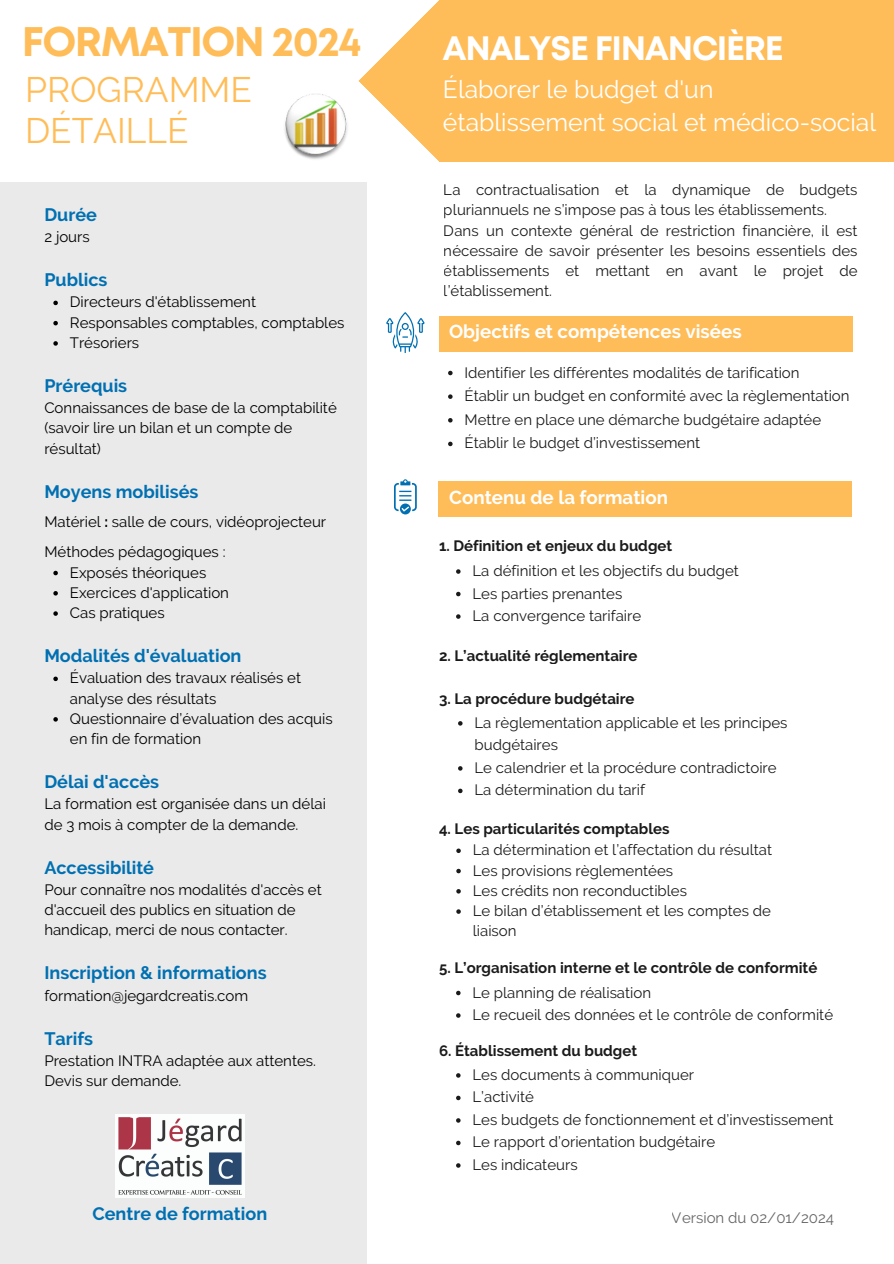
<style>
.page{position:relative;width:894px;height:1264px;background:#fff}
.page>*{position:absolute;margin:0;border:0;box-sizing:border-box;transform-origin:0 0}
.t1{font:700 41.25px "Mont";letter-spacing:-.035em;color:#ffbd59}
.t2{font:35.25px/40.5px "Raleway";color:#ffbd59}
.t3{font:700 33.75px "Mont";letter-spacing:-.035em;color:#fff}
.t4{font:24.75px/32.7px "Raleway";color:#fff}
.t5{font:700 18.75px "Raleway";color:#fff}
.t6{font:700 18px "Raleway";color:#0070b2}
.t7{font:15px/20.2px "Raleway";color:#000}
.t8{font:700 15px "Raleway";color:#000}
.t9{font:15px "Raleway";color:#545454}
.s1{font-weight:700}
</style>
<div class="page">
<svg style="left:358px;top:0;width:81px;height:161px"></svg>
<div style="left:439px;top:0;width:454px;height:162px;background:#ffbd59"></div>
<div style="left:0;top:182px;width:366px;height:1081px;background:#eaeaea"></div>
<div style="left:439px;top:316px;width:413px;height:36px;background:#ffbd59"></div>
<svg style="left:386px;top:312px;width:38px;height:41px"></svg>
<svg style="left:394px;top:479px;width:22px;height:35px"></svg>
<div style="left:438px;top:481px;width:414px;height:35px;background:#ffbd59"></div>
<img style="left:116px;top:1114px;width:128px;height:83px">
<svg style="left:448px;top:371px;width:4px;height:4px"></svg>
<svg style="left:448px;top:394px;width:4px;height:5px"></svg>
<svg style="left:448px;top:418px;width:4px;height:4px"></svg>
<svg style="left:448px;top:441px;width:4px;height:5px"></svg>
<svg style="left:456px;top:990px;width:4px;height:5px"></svg>
<svg style="left:456px;top:1013px;width:4px;height:4px"></svg>
<svg style="left:456px;top:569px;width:4px;height:5px"></svg>
<svg style="left:456px;top:592px;width:4px;height:4px"></svg>
<svg style="left:456px;top:614px;width:4px;height:5px"></svg>
<svg style="left:456px;top:848px;width:4px;height:5px"></svg>
<svg style="left:456px;top:868px;width:4px;height:5px"></svg>
<svg style="left:456px;top:889px;width:4px;height:4px"></svg>
<svg style="left:456px;top:909px;width:4px;height:4px"></svg>
<svg style="left:458px;top:721px;width:4px;height:4px"></svg>
<svg style="left:458px;top:766px;width:4px;height:4px"></svg>
<svg style="left:458px;top:788px;width:4px;height:5px"></svg>
<svg style="left:456px;top:1073px;width:4px;height:4px"></svg>
<svg style="left:456px;top:1095px;width:4px;height:5px"></svg>
<svg style="left:456px;top:1118px;width:4px;height:4px"></svg>
<svg style="left:456px;top:1140px;width:4px;height:5px"></svg>
<svg style="left:456px;top:1163px;width:4px;height:4px"></svg>
<svg style="left:53px;top:301px;width:5px;height:4px"></svg>
<svg style="left:53px;top:321px;width:5px;height:4px"></svg>
<svg style="left:53px;top:341px;width:5px;height:5px"></svg>
<svg style="left:53px;top:571px;width:5px;height:4px"></svg>
<svg style="left:53px;top:591px;width:5px;height:4px"></svg>
<svg style="left:53px;top:611px;width:5px;height:5px"></svg>
<svg style="left:53px;top:676px;width:5px;height:5px"></svg>
<svg style="left:53px;top:717px;width:5px;height:4px"></svg>
<img style="left:284px;top:94px;width:64px;height:65px">
<h1 class="t1" style="left:22px;top:26px;width:341px">FORMATION 2024</h1>
<h3 class="t2" style="left:25px;top:69px;width:228px">PROGRAMME<br>DÉTAILLÉ</h3>
<p class="t6" style="left:44px;top:204px;width:54px">Durée</p>
<p class="t7" style="left:44px;top:227px;width:47px">2 jours</p>
<p class="t6" style="left:44px;top:269px;width:65px">Publics</p>
<p class="t7" style="left:70px;top:292px;width:188px">Directeurs d'établissement</p>
<p class="t7" style="left:70px;top:312px;width:276px">Responsables comptables, comptables</p>
<h5 class="t7" style="left:70px;top:332px;width:71px">Trésoriers</h5>
<p class="t6" style="left:44px;top:375px;width:84px">Prérequis</p>
<p class="t7" style="left:44px;top:398px;width:294px">Connaissances de base de la comptabilité (savoir lire un bilan et un compte de résultat)</p>
<p class="t6" style="left:44px;top:480px;width:155px">Moyens mobilisés</p>
<p class="t7" style="left:44px;top:511px;width:283px">Matériel <span class="s1">:</span> salle de cours, vidéoprojecteur</p>
<p class="t7" style="left:44px;top:542px;width:183px">Méthodes pédagogiques :</p>
<h5 class="t7" style="left:70px;top:562px;width:138px">Exposés théoriques</h5>
<p class="t7" style="left:70px;top:582px;width:161px">Exercices d'application</p>
<p class="t7" style="left:70px;top:602px;width:96px">Cas pratiques</p>
<p class="t6" style="left:44px;top:645px;width:198px">Modalités d'évaluation</p>
<p class="t7" style="left:70px;top:668px;width:233px">Évaluation des travaux réalisés et analyse des résultats</p>
<p class="t7" style="left:70px;top:708px;width:264px">Questionnaire d’évaluation des acquis en fin de formation</p>
<p class="t6" style="left:44px;top:771px;width:116px">Délai d'accès</p>
<p class="t7" style="left:44px;top:794px;width:283px">La formation est organisée dans un délai de 3 mois à compter de la demande.</p>
<p class="t6" style="left:44px;top:856px;width:111px">Accessibilité</p>
<p class="t7" style="left:44px;top:879px;width:279px">Pour connaître nos modalités d'accès et d'accueil des publics en situation de handicap, merci de nous contacter.</p>
<p class="t6" style="left:44px;top:962px;width:224px">Inscription &amp; informations</p>
<p class="t7" style="left:44px;top:985px;width:205px">formation@jegardcreatis.com</p>
<p class="t6" style="left:44px;top:1027px;width:50px">Tarifs</p>
<h5 class="t7" style="left:44px;top:1050px;width:273px">Prestation INTRA adaptée aux attentes.</h5>
<p class="t7" style="left:44px;top:1070px;width:138px">Devis sur demande.</p>
<p class="t3" style="left:442px;top:36px;width:343px">ANALYSE FINANCIÈRE</p>
<p class="t4" style="left:443px;top:73px;width:434px">Élaborer le budget d'un établissement social et médico-social</p>
<p class="t7" style="left:443px;top:180px;width:415px">La contractualisation et la dynamique de budgets pluriannuels ne s’impose pas à tous les établissements.<br>Dans un contexte général de restriction financière, il est nécessaire de savoir présenter les besoins essentiels des établissements et mettant en avant le projet de l’établissement.</p>
<p class="t5" style="left:449px;top:320px;width:294px">Objectifs et compétences visées</p>
<p class="t7" style="left:464px;top:360px;width:386px;line-height:23.7px">Identifier les différentes modalités de tarification<br>Établir un budget en conformité avec la règlementation Mettre en place une démarche budgétaire adaptée Établir le budget d’investissement</p>
<p class="t5" style="left:449px;top:486px;width:220px">Contenu de la formation</p>
<p class="t8" style="left:439px;top:536px;width:234px">1. Définition et enjeux du budget</p>
<p class="t7" style="left:472px;top:559px;width:268px;line-height:22.5px">La définition et les objectifs du budget<br>Les parties prenantes<br>La convergence tarifaire</p>
<p class="t8" style="left:439px;top:646px;width:200px">2. L’actualité réglementaire</p>
<p class="t8" style="left:439px;top:689px;width:197px">3. La procédure budgétaire</p>
<p class="t7" style="left:474px;top:711px;width:314px;line-height:22.5px">La règlementation applicable et les principes budgétaires<br>Le calendrier et la procédure contradictoire La détermination du tarif</p>
<p class="t8" style="left:439px;top:819px;width:232px">4. Les particularités comptables</p>
<p class="t7" style="left:472px;top:839px;width:300px">La détermination et l’affectation du résultat<br>Les provisions règlementées<br>Les crédits non reconductibles<br>Le bilan d’établissement et les comptes de liaison</p>
<p class="t8" style="left:439px;top:959px;width:379px">5. L’organisation interne et le contrôle de conformité</p>
<p class="t7" style="left:472px;top:980px;width:362px;line-height:22.5px">Le planning de réalisation<br>Le recueil des données et le contrôle de conformité</p>
<p class="t8" style="left:439px;top:1041px;width:199px">6. Établissement du budget</p>
<p class="t7" style="left:472px;top:1063px;width:362px;line-height:22.5px">Les documents à communiquer<br>L’activité<br>Les budgets de fonctionnement et d’investissement<br>Le rapport d’orientation budgétaire<br>Les indicateurs</p>
<h5 class="t6" style="left:92px;top:1203px;width:176px">Centre de formation</h5>
<p class="t9" style="left:671px;top:1208px;width:164px">Version du 02/01/2024</p>
</div>
